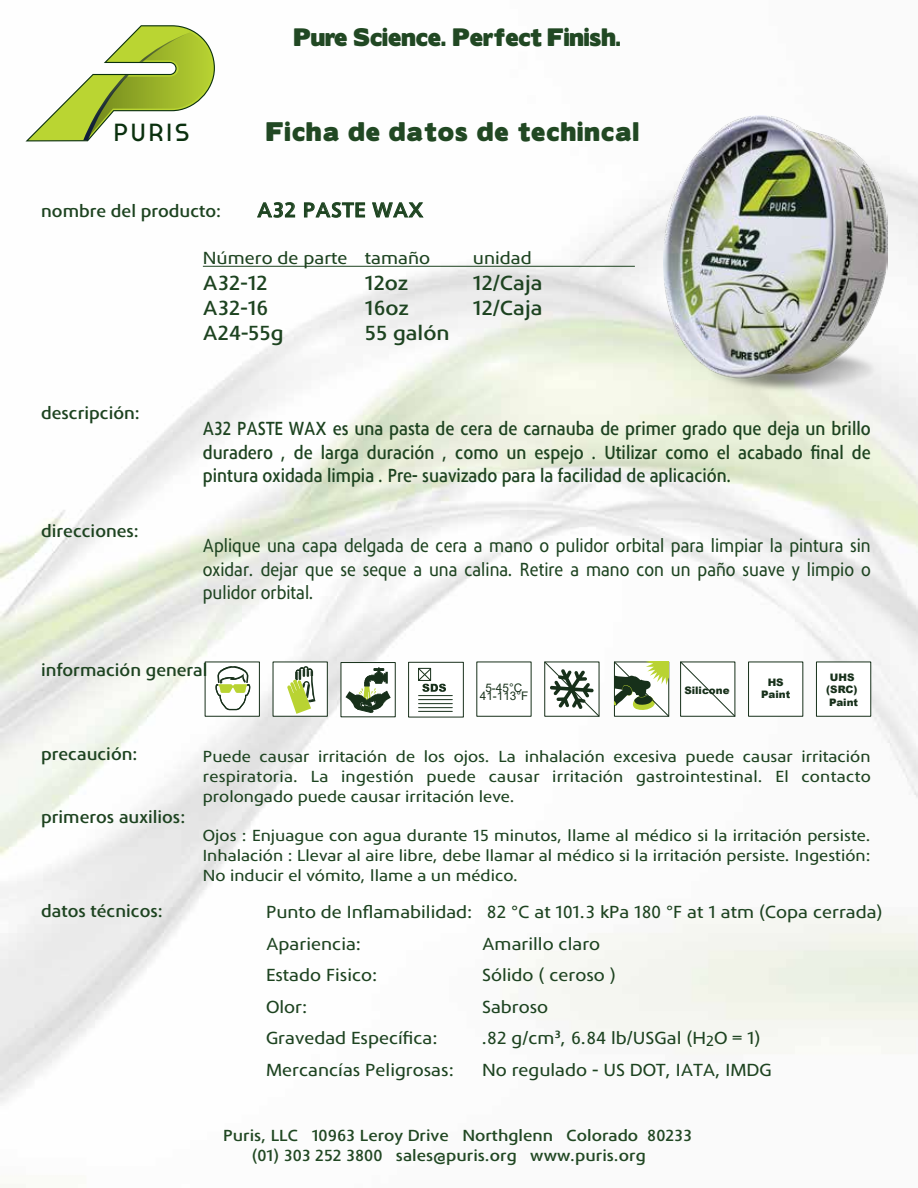
<style>
.page{position:relative;width:918px;height:1188px;background:#fff}
.page>*{position:absolute;margin:0;border:0;box-sizing:border-box;transform-origin:0 0}
.t1{font:24.75px "Cassannet";letter-spacing:.1em;color:#0a300e}
.t2{font:24px "Boris Black Bloxx";letter-spacing:.05em;color:#214823}
.t3{font:22.5px "Boris Black Bloxx";color:#214823}
.t4{font:500 21px "Phoenica STD";color:#1d4320;scale:1.1 1}
.t5{font:500 21px "Phoenica STD";letter-spacing:.025em;color:#1d4320;scale:1.1 1}
.t6{font:500 19.5px/23.4px "Phoenica STD";color:#1d4320;text-align:justify;scale:.9 1}
.t7{font:19.5px/23.4px "Phoenica STD";color:#1d4320;text-align:justify;scale:.9 1}
.t8{font:18px/31.5px "Phoenica STD";color:#1d4320;scale:1.1 1}
.t9{font:500 18px "Phoenica STD";color:#1d4320;scale:1.05 1}
.t10{font:16.5px/19.8px "Phoenica STD";color:#1d4320;text-align:justify;scale:1.1 1}
.t11{font:500 16.5px/19.8px "Phoenica STD";color:#214823;scale:1.1 1}
.t12{font:11.85px "Arial";color:#1a331c}
.t13{font:900 10.35px/12.3px "Arial";color:#17301a;text-align:center}
</style>
<div class="page">
<svg style="left:26px;top:25px;width:189px;height:116px"></svg>
<svg style="left:83px;top:32px;width:107px;height:108px"></svg>
<div style="left:205px;top:662px;width:55px;height:55px;background:#fff;border:1px solid #17301a"></div>
<svg style="left:216px;top:666px;width:34px;height:44px"></svg>
<div style="left:273px;top:662px;width:55px;height:55px;background:#fff;border:1px solid #17301a"></div>
<svg style="left:287px;top:666px;width:28px;height:48px"></svg>
<div style="left:341px;top:662px;width:55px;height:55px;background:#fff;border:1px solid #17301a"></div>
<svg style="left:346px;top:667px;width:45px;height:46px"></svg>
<svg style="left:544px;top:661px;width:56px;height:56px"></svg>
<svg style="left:680px;top:661px;width:56px;height:56px"></svg>
<svg style="left:613px;top:661px;width:57px;height:56px"></svg>
<div style="left:748px;top:662px;width:55px;height:55px;background:#fff;border:1px solid #17301a"></div>
<div style="left:816px;top:662px;width:55px;height:55px;background:#fff;border:1px solid #17301a"></div>
<div style="left:408px;top:662px;width:56px;height:55px;background:#fff;border:1px solid #1a311c"></div>
<hr style="left:419px;top:695px;width:33px;height:1px;background:#17301a">
<hr style="left:419px;top:699px;width:33px;height:1px;background:#17301a">
<hr style="left:419px;top:703px;width:33px;height:1px;background:#17301a">
<hr style="left:419px;top:707px;width:33px;height:1px;background:#17301a">
<hr style="left:419px;top:711px;width:33px;height:1px;background:#17301a">
<svg style="left:418px;top:667px;width:28px;height:25px"></svg>
<hr style="left:203px;top:266px;width:432px;height:1px;background:#1d4320">
<svg style="left:257px;top:202px;width:38px;height:16px"></svg>
<svg style="left:304px;top:202px;width:61px;height:16px"></svg>
<svg style="left:372px;top:202px;width:52px;height:16px"></svg>
<img style="left:663px;top:116px;width:225px;height:278px">
<h3 class="t3" style="left:294px;top:20px;width:329px">Pure Science. Perfect Finish.</h3>
<h1 class="t1" style="left:114px;top:118px;width:77px">PURIS</h1>
<h2 class="t2" style="left:266px;top:114px;width:375px">Ficha de datos de techincal</h2>
<p class="t9" style="left:41px;top:202px;width:173px">nombre del producto:</p>
<p class="t5" style="left:257px;top:199px;width:153px">A32 PASTE WAX</p>
<p class="t9" style="left:41px;top:404px;width:96px">descripción:</p>
<p class="t9" style="left:41px;top:522px;width:95px">direcciones:</p>
<p class="t8" style="left:203px;top:243px;width:208px">Número de parte tamaño</p>
<p class="t8" style="left:473px;top:243px;width:55px">unidad</p>
<p class="t4" style="left:203px;top:272px;width:61px">A32-12</p>
<p class="t4" style="left:365px;top:272px;width:41px">12oz</p>
<p class="t4" style="left:473px;top:272px;width:65px">12/Caja</p>
<p class="t4" style="left:203px;top:297px;width:61px">A32-16</p>
<p class="t4" style="left:365px;top:297px;width:41px">16oz</p>
<p class="t4" style="left:473px;top:297px;width:65px">12/Caja</p>
<p class="t4" style="left:203px;top:322px;width:75px">A24-55g</p>
<p class="t4" style="left:365px;top:322px;width:79px">55 galón</p>
<p class="t6" style="left:203px;top:418px;width:744px">A32 PASTE WAX es una pasta de cera de carnauba de primer grado que deja un brillo duradero , de larga duración , como un espejo . Utilizar como el acabado final de pintura oxidada limpia . Pre- suavizado para la facilidad de aplicación.</p>
<p class="t7" style="left:203px;top:535px;width:744px">Aplique una capa delgada de cera a mano o pulidor orbital para limpiar la pintura sin oxidar. dejar que se seque a una calina. Retire a mano con un paño suave y limpio o pulidor orbital.</p>
<p class="t9" style="left:41px;top:661px;width:160px">información general</p>
<p class="t12" style="left:485px;top:680px;width:38px">5-45°C</p>
<p class="t12" style="left:480px;top:687px;width:50px">41-113°F</p>
<p class="t13" style="left:684px;top:684px;width:47px">Silicone</p>
<p class="t13" style="left:761px;top:676px;width:31px">HS<br>Paint</p>
<p class="t13" style="left:826px;top:671px;width:33px">UHS (SRC)<br>Paint</p>
<p class="t9" style="left:41px;top:745px;width:93px">precaución:</p>
<p class="t9" style="left:41px;top:808px;width:139px">primeros auxilios:</p>
<p class="t9" style="left:41px;top:901px;width:117px">datos técnicos:</p>
<p class="t10" style="left:203px;top:747px;width:609px">Puede causar irritación de los ojos. La inhalación excesiva puede causar irritación respiratoria. La ingestión puede causar irritación gastrointestinal. El contacto prolongado puede causar irritación leve.</p>
<p class="t10" style="left:203px;top:827px;width:609px">Ojos : Enjuague con agua durante 15 minutos, llame al médico si la irritación persiste.<br>Inhalación : Llevar al aire libre, debe llamar al médico si la irritación persiste. Ingestión:<br>No inducir el vómito, llame a un médico.</p>
<p class="t8" style="left:266px;top:897px;width:562px">Punto de Inflamabilidad: 82 °C at 101.3 kPa 180 °F at 1 atm (Copa cerrada)<br>Apariencia:</p>
<p class="t8" style="left:482px;top:929px;width:109px">Amarillo claro</p>
<p class="t8" style="left:266px;top:960px;width:103px">Estado Fisico:</p>
<p class="t8" style="left:482px;top:960px;width:123px">Sólido ( ceroso )</p>
<p class="t8" style="left:266px;top:992px;width:39px">Olor:</p>
<p class="t8" style="left:482px;top:992px;width:62px">Sabroso</p>
<p class="t8" style="left:266px;top:1023px;width:158px">Gravedad Específica:</p>
<p class="t8" style="left:482px;top:1023px;width:255px">.82 g/cm³, 6.84 lb/USGal (H<sub>2</sub>O = 1)</p>
<p class="t8" style="left:266px;top:1055px;width:172px">Mercancías Peligrosas:</p>
<p class="t8" style="left:482px;top:1055px;width:265px">No regulado - US DOT, IATA, IMDG</p>
<p class="t11" style="left:252px;top:1126px;width:402px;text-indent:-28px">Puris, LLC 10963 Leroy Drive Northglenn Colorado 80233 (01) 303 252 3800 sales@puris.org www.puris.org</p>
</div>
